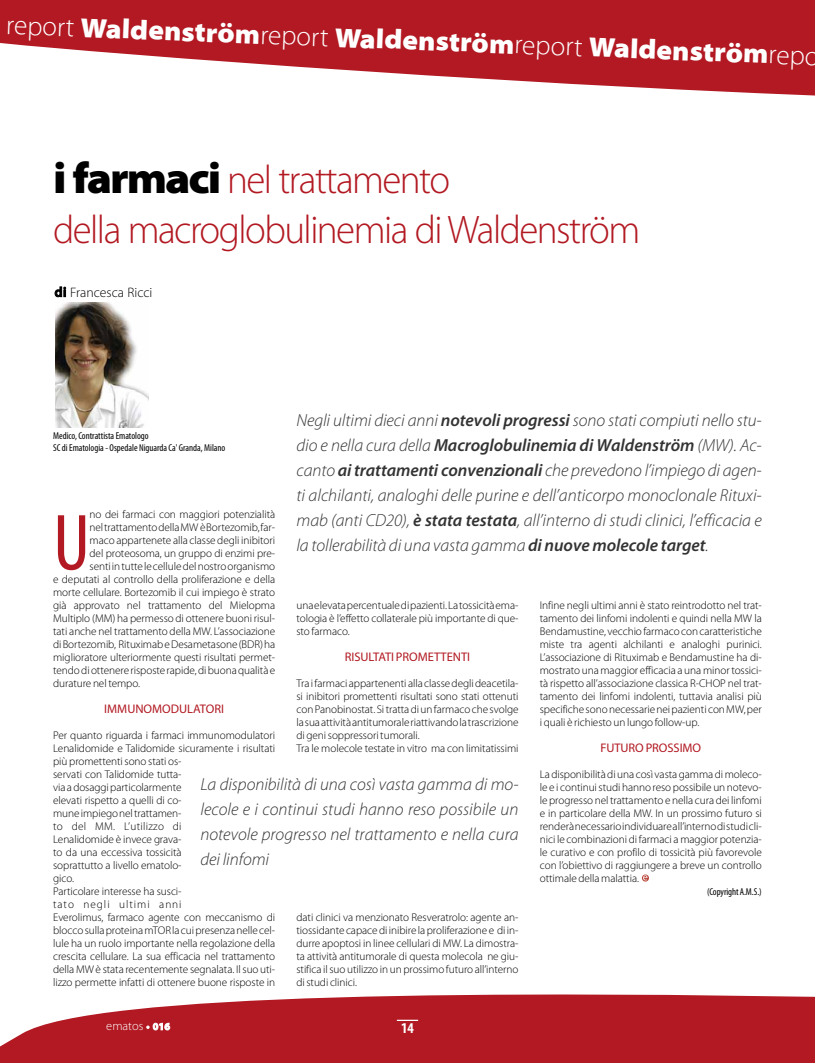
<style>
.page{position:relative;width:815px;height:1063px;background:#fff}
.page>*{position:absolute;margin:0;border:0;box-sizing:border-box;transform-origin:0 0}
.t1{font:condensed 80.5px "Myriad Pro";color:#b21922}
.t2{font:300 40px/49.8px "Myriad Pro";letter-spacing:-.04em;color:#b21922}
.t3{font:900 semi-expanded 27.5px "Myriad Pro";color:#fff}
.t4{font:italic 300 17.5px/25px "Myriad Pro";color:#333;text-align:justify}
.t5{font:700 condensed 15px "Myriad Pro";color:#fff}
.t6{font:300 13.75px "Myriad Pro";color:#000}
.t7{font:12.5px "Myriad Pro";letter-spacing:-.005em;color:#b21922}
.t8{font:300 12.5px "Myriad Pro";color:#fff}
.t9{font:300 11.25px/13px "Myriad Pro";letter-spacing:-.005em;color:#000;text-align:justify}
.t10{font:condensed 10px/12px "Myriad Pro";color:#000}
.s1{font-weight:300;font-stretch:normal}
.s2{font-weight:900;font-stretch:semi-expanded;font-size:43.75px;color:#000}
.s3{font-weight:600}
.s4{font-weight:600;font-size:10px}
.s5{font-weight:700;font-size:10px}
</style>
<div class="page">
<svg style="left:0;top:994px;width:815px;height:69px;background:#ba323a"></svg>
<svg style="left:397px;top:1020px;width:21px;height:1px"></svg>
<svg style="left:642px;top:874px;width:7px;height:8px"></svg>
<svg style="left:643px;top:875px;width:4px;height:5px"></svg>
<img style="left:56px;top:302px;width:92px;height:125px">
<svg style="left:0;top:0;width:815px;height:96px;fill:#b21922"></svg>
<h3 class="t3" style="left:7px;top:16px;width:815px;rotate:2deg"><span class="s1">report</span> Waldenström<span class="s1">report</span> Waldenström<span class="s1">report</span> Waldenström<span class="s1">repo</span></h3>
<h2 class="t2" style="left:53px;top:158px;width:589px"><span class="s2">i farmaci</span> nel trattamento<br>della macroglobulinemia di Waldenström</h2>
<p class="t6" style="left:55px;top:287px;width:99px"><span class="s3">di</span> Francesca Ricci</p>
<p class="t4" style="left:296px;top:409px;width:467px">Negli ultimi dieci anni <span class="s3">notevoli progressi</span> sono stati compiuti nello stu&shy;dio e nella cura della <span class="s3">Macroglobulinemia di Waldenström</span> (MW). Ac&shy;canto <span class="s3">ai trattamenti convenzionali</span> che prevedono l’impiego di agen&shy;ti alchilanti, analoghi delle purine e dell’anticorpo monoclonale Rituxi&shy;mab (anti CD20), <span class="s3">è stata testata</span>, all’interno di studi clinici, l’efficacia e la tollerabilità di una vasta gamma <span class="s3">di nuove molecole target</span>.</p>
<p class="t10" style="left:53px;top:430px;width:174px">Medico, Contrattista Ematologo<br>SC di Ematologia - Ospedale Niguarda Ca' Granda, Milano</p>
<p class="t9" style="left:90px;top:508px;width:187px">no dei farmaci con maggiori potenzialità</p>
<p class="t9" style="left:90px;top:521px;width:187px">nel trattamento della MW è Bortezomib, far-</p>
<p class="t9" style="left:90px;top:534px;width:187px">maco appartenete alla classe degli inibitori</p>
<p class="t9" style="left:90px;top:547px;width:187px">del proteosoma, un gruppo di enzimi pre-</p>
<p class="t9" style="left:90px;top:560px;width:187px">senti in tutte le cellule del nostro organismo</p>
<p class="t9" style="left:53px;top:573px;width:224px">e deputati al controllo della proliferazione e della</p>
<p class="t9" style="left:53px;top:586px;width:224px">morte cellulare. Bortezomib il cui impiego è strato</p>
<p class="t9" style="left:53px;top:599px;width:224px">già approvato nel trattamento del Mielopma</p>
<p class="t9" style="left:53px;top:612px;width:224px">Multiplo (MM) ha permesso di ottenere buoni risul-</p>
<p class="t9" style="left:53px;top:625px;width:224px">tati anche nel trattamento della MW. L’associazione</p>
<p class="t9" style="left:53px;top:638px;width:224px">di Bortezomib, Rituximab e Desametasone (BDR) ha</p>
<p class="t9" style="left:53px;top:651px;width:224px">miglioratore ulteriormente questi risultati permet-</p>
<p class="t9" style="left:53px;top:664px;width:224px">tendo di ottenere risposte rapide, di buona qualità e</p>
<p class="t9" style="left:53px;top:677px;width:88px">durature nel tempo.</p>
<p class="t7" style="left:104px;top:704px;width:121px">IMMUNOMODULATORI</p>
<p class="t9" style="left:53px;top:729px;width:224px;text-align:left">Per quanto riguarda i farmaci immunomodulatori Lenalidomide e Talidomide sicuramente i risultati più promettenti sono stati os-<br>servati con Talidomide tutta-<br>via a dosaggi particolarmente<br>elevati rispetto a quelli di co-<br>mune impiego nel trattamen-<br>to del MM. L’utilizzo di<br>Lenalidomide è invece grava-<br>to da una eccessiva tossicità<br>soprattutto a livello ematolo-<br>gico.<br>Particolare interesse ha susci-<br>tato negli ultimi anni<br>Everolimus, farmaco agente con meccanismo di blocco sulla proteina mTOR la cui presenza nelle cel&shy;lule ha un ruolo importante nella regolazione della crescita cellulare. La sua efficacia nel trattamento della MW è stata recentemente segnalata. Il suo uti&shy;lizzo permette infatti di ottenere buone risposte in</p>
<h1 class="t1" style="left:53px;top:514px;width:38px">U</h1>
<p class="t9" style="left:540px;top:599px;width:224px">Infine negli ultimi anni è stato reintrodotto nel trat&shy;tamento dei linfomi indolenti e quindi nella MW la Bendamustine, vecchio farmaco con caratteristiche miste tra agenti alchilanti e analoghi purinici.<br>L’associazione di Rituximab e Bendamustine ha di&shy;mostrato una maggior efficacia a una minor tossici&shy;tà rispetto all’associazione classica R-CHOP nel trat&shy;tamento dei linfomi indolenti, tuttavia analisi più specifiche sono necessarie nei pazienti con MW, per i quali è richiesto un lungo follow-up.</p>
<p class="t7" style="left:600px;top:743px;width:102px">FUTURO PROSSIMO</p>
<p class="t9" style="left:540px;top:768px;width:224px">La disponibilità di una così vasta gamma di moleco&shy;le e i continui studi hanno reso possibile un notevo&shy;le progresso nel trattamento e nella cura dei linfomi e in particolare della MW. In un prossimo futuro si renderà necessario individuare all’interno di studi cli&shy;nici le combinazioni di farmaci a maggior potenzia&shy;le curativo e con profilo di tossicità più favorevole con l’obiettivo di raggiungere a breve un controllo ottimale della malattia.</p>
<p class="t10" style="left:707px;top:886px;width:56px">(Copyright A.M.S.)</p>
<p class="t9" style="left:296px;top:599px;width:224px">una elevata percentuale di pazienti. La tossicità ema&shy;tologia è l’effetto collaterale più importante di que&shy;sto farmaco.</p>
<p class="t7" style="left:345px;top:652px;width:127px">RISULTATI PROMETTENTI</p>
<p class="t9" style="left:296px;top:677px;width:224px;text-align:left">Tra i farmaci appartenenti alla classe degli deacetila&shy;si inibitori promettenti risultati sono stati ottenuti con Panobinostat. Si tratta di un farmaco che svolge la sua attività antitumorale riattivando la trascrizione di geni soppressori tumorali.<br>Tra le molecole testate in vitro ma con limitatissimi</p>
<h3 class="t4" style="left:200px;top:773px;width:320px">La disponibilità di una così vasta gamma di mo&shy;lecole e i continui studi hanno reso possibile un notevole progresso nel trattamento e nella cura dei linfomi</h3>
<p class="t9" style="left:296px;top:911px;width:224px">dati clinici va menzionato Resveratrolo: agente an&shy;tiossidante capace di inibire la proliferazione e di in&shy;durre apoptosi in linee cellulari di MW. La dimostra&shy;ta attività antitumorale di questa molecola ne giu&shy;stifica il suo utilizzo in un prossimo futuro all’interno di studi clinici.</p>
<p class="t8" style="left:106px;top:1021px;width:65px">ematos <span class="s4">•</span> <span class="s5">016</span></p>
<h3 class="t5" style="left:401px;top:1019px;width:14px">14</h3>
</div>
